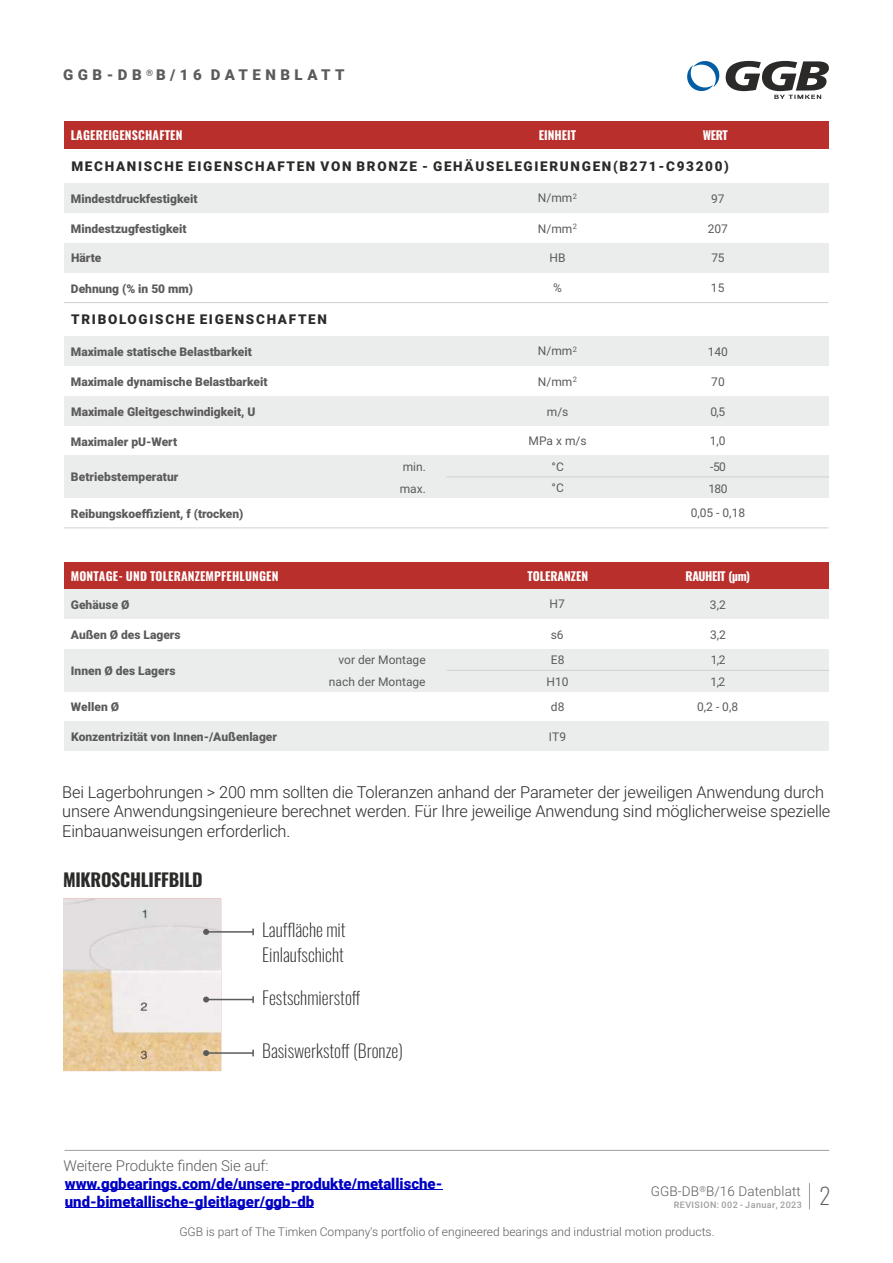
<style>
.page{position:relative;width:893px;height:1263px;background:#fff}
.page>*{position:absolute;margin:0;border:0;box-sizing:border-box;transform-origin:0 0}
.t1{font:200 22.5px "Oswald";color:#5b5b5b}
.t2{font:200 18px/24.5px "Oswald";color:#2b2a29}
.t3{font:700 18px "Oswald";letter-spacing:-.015em;color:#2b2a29}
.t4{font:300 16.5px/19.8px "Roboto";letter-spacing:-.01em;color:#2b2a29}
.t5{font:900 15px/18px "Roboto";color:#0000c4}
.t6{font:300 15px "Roboto";letter-spacing:-.01em;color:#5b5b5b}
.t7{font:900 15px "Roboto";letter-spacing:.3em;color:#5b5b5b}
.t8{font:900 13.5px "Roboto";letter-spacing:.125em;color:#2b2a29}
.t9{font:300 13.5px "Roboto";letter-spacing:.01em;color:#5b5b5b}
.t10{font:900 12px "Roboto";color:#5b5b5b}
.t11{font:12px "Roboto";color:#5b5b5b}
.t12{font:300 12px "Roboto";color:#5b5b5b}
.t13{font:700 12px "Oswald";letter-spacing:.015em;color:#fefefe}
.t14{font:700 12px "Oswald";letter-spacing:-.035em;color:#fefefe}
.t15{font:500 9px "Roboto";letter-spacing:.05em;color:#9d9e9e}
.t16{font:300 8.25px "Roboto";color:#5b5b5b}
</style>
<div class="page">
<hr style="left:65px;top:1150px;width:764px;height:1px;background:#9d9e9e">
<svg style="left:809px;top:1183px;width:1px;height:26px"></svg>
<img style="left:64px;top:899px;width:156px;height:171px">
<hr style="left:206px;top:931px;width:47px;height:2px;background:#5b5b5b">
<svg style="left:252px;top:928px;width:2px;height:7px"></svg>
<svg style="left:203px;top:929px;width:6px;height:6px"></svg>
<hr style="left:206px;top:999px;width:47px;height:1px;background:#5b5b5b">
<svg style="left:252px;top:996px;width:2px;height:7px"></svg>
<svg style="left:203px;top:996px;width:6px;height:6px"></svg>
<hr style="left:206px;top:1052px;width:47px;height:2px;background:#5b5b5b">
<svg style="left:252px;top:1050px;width:2px;height:6px"></svg>
<svg style="left:203px;top:1050px;width:6px;height:6px"></svg>
<div style="left:64px;top:121px;width:764px;height:28px;background:#b92f2c"></div>
<div style="left:64px;top:396px;width:764px;height:30px;background:#ebecec"></div>
<div style="left:64px;top:337px;width:764px;height:29px;background:#ebecec"></div>
<hr style="left:65px;top:1189px;width:377px;height:1px;background:#0000c4">
<hr style="left:65px;top:1207px;width:249px;height:1px;background:#0000c4">
<hr style="left:64px;top:527px;width:764px;height:1px;background:#cfd0d0">
<div style="left:64px;top:243px;width:764px;height:30px;background:#ebecec"></div>
<div style="left:64px;top:183px;width:764px;height:30px;background:#ebecec"></div>
<hr style="left:64px;top:302px;width:764px;height:1px;background:#cfd0d0">
<div style="left:64px;top:456px;width:764px;height:42px;background:#ebecec"></div>
<hr style="left:446px;top:476px;width:383px;height:1px;background:#cfd0d0">
<div style="left:64px;top:562px;width:764px;height:27px;background:#b92f2c"></div>
<div style="left:64px;top:589px;width:764px;height:30px;background:#ebecec"></div>
<div style="left:64px;top:721px;width:764px;height:30px;background:#ebecec"></div>
<div style="left:64px;top:649px;width:764px;height:42px;background:#ebecec"></div>
<hr style="left:446px;top:670px;width:383px;height:1px;background:#cfd0d0">
<svg style="left:687px;top:60px;width:142px;height:39px"></svg>
<p class="t7" style="left:63px;top:69px;width:283px">GGB-DB <sup>®</sup>B/16 DATENBLATT</p>
<p class="t13" style="left:71px;top:127px;width:113px">LAGEREIGENSCHAFTEN</p>
<p class="t13" style="left:539px;top:127px;width:39px">EINHEIT</p>
<p class="t13" style="left:703px;top:127px;width:27px">WERT</p>
<p class="t8" style="left:71px;top:161px;width:659px">MECHANISCHE EIGENSCHAFTEN VON BRONZE - GEHÄUSELEGIERUNGEN(B271-C93200)</p>
<p class="t10" style="left:71px;top:194px;width:128px">Mindestdruckfestigkeit</p>
<p class="t11" style="left:538px;top:193px;width:41px">N/mm<sup>2</sup></p>
<p class="t11" style="left:711px;top:193px;width:15px">97</p>
<p class="t10" style="left:71px;top:224px;width:117px">Mindestzugfestigkeit</p>
<p class="t11" style="left:538px;top:223px;width:41px">N/mm<sup>2</sup></p>
<p class="t11" style="left:708px;top:224px;width:22px">207</p>
<p class="t10" style="left:71px;top:253px;width:32px">Härte</p>
<p class="t11" style="left:711px;top:253px;width:14px">75</p>
<p class="t10" style="left:71px;top:284px;width:124px">Dehnung (% in 50 mm)</p>
<p class="t11" style="left:553px;top:283px;width:10px">%</p>
<p class="t11" style="left:711px;top:283px;width:15px">15</p>
<p class="t11" style="left:549px;top:253px;width:18px">HB</p>
<p class="t8" style="left:71px;top:314px;width:257px">TRIBOLOGISCHE EIGENSCHAFTEN</p>
<p class="t10" style="left:71px;top:347px;width:182px">Maximale statische Belastbarkeit</p>
<p class="t11" style="left:538px;top:346px;width:41px">N/mm<sup>2</sup></p>
<p class="t11" style="left:708px;top:347px;width:22px">140</p>
<p class="t10" style="left:71px;top:377px;width:198px">Maximale dynamische Belastbarkeit</p>
<p class="t11" style="left:538px;top:377px;width:41px">N/mm<sup>2</sup></p>
<p class="t11" style="left:711px;top:377px;width:15px">70</p>
<p class="t10" style="left:71px;top:406px;width:186px">Maximale Gleitgeschwindigkeit, U</p>
<p class="t11" style="left:710px;top:406px;width:16px">0,5</p>
<p class="t11" style="left:547px;top:406px;width:23px">m/s</p>
<p class="t10" style="left:71px;top:437px;width:108px">Maximaler pU-Wert</p>
<p class="t11" style="left:528px;top:436px;width:60px">MPa x m/s</p>
<p class="t11" style="left:710px;top:436px;width:17px">1,0</p>
<p class="t10" style="left:71px;top:472px;width:109px">Betriebstemperatur</p>
<p class="t11" style="left:403px;top:462px;width:25px">min.</p>
<p class="t11" style="left:551px;top:462px;width:14px">°C</p>
<p class="t11" style="left:710px;top:462px;width:17px">-50</p>
<p class="t11" style="left:400px;top:483px;width:28px">max.</p>
<p class="t11" style="left:551px;top:483px;width:14px">°C</p>
<p class="t11" style="left:708px;top:483px;width:21px">180</p>
<p class="t10" style="left:71px;top:509px;width:174px">Reibungskoeffizient, f (trocken)</p>
<p class="t11" style="left:691px;top:508px;width:56px">0,05 - 0,18</p>
<p class="t13" style="left:71px;top:568px;width:209px">MONTAGE- UND TOLERANZEMPFEHLUNGEN</p>
<p class="t13" style="left:527px;top:568px;width:62px">TOLERANZEN</p>
<p class="t14" style="left:686px;top:568px;width:66px">RAUHEIT (µm)</p>
<p class="t10" style="left:71px;top:600px;width:60px">Gehäuse Ø</p>
<p class="t11" style="left:550px;top:599px;width:17px">H7</p>
<p class="t11" style="left:710px;top:599px;width:17px">3,2</p>
<p class="t10" style="left:71px;top:630px;width:111px">Außen Ø des Lagers</p>
<p class="t11" style="left:551px;top:629px;width:14px">s6</p>
<p class="t11" style="left:710px;top:630px;width:17px">3,2</p>
<p class="t10" style="left:71px;top:666px;width:106px">Innen Ø des Lagers</p>
<p class="t11" style="left:338px;top:655px;width:89px">vor der Montage</p>
<p class="t11" style="left:551px;top:655px;width:15px">E8</p>
<p class="t11" style="left:711px;top:655px;width:16px">1,2</p>
<p class="t11" style="left:329px;top:677px;width:98px">nach der Montage</p>
<p class="t11" style="left:547px;top:677px;width:24px">H10</p>
<p class="t11" style="left:711px;top:677px;width:16px">1,2</p>
<p class="t10" style="left:71px;top:702px;width:50px">Wellen Ø</p>
<p class="t11" style="left:551px;top:702px;width:15px">d8</p>
<p class="t11" style="left:697px;top:702px;width:42px">0,2 - 0,8</p>
<p class="t10" style="left:71px;top:732px;width:207px">Konzentrizität von Innen-/Außenlager</p>
<p class="t11" style="left:549px;top:732px;width:19px">IT9</p>
<p class="t4" style="left:62px;top:783px;width:770px">Bei Lagerbohrungen &gt; 200 mm sollten die Toleranzen anhand der Parameter der jeweiligen Anwendung durch unsere Anwendungsingenieure berechnet werden. Für Ihre jeweilige Anwendung sind möglicherweise spezielle<br>Einbauanweisungen erforderlich.</p>
<h2 class="t3" style="left:63px;top:867px;width:141px">MIKROSCHLIFFBILD</h2>
<h2 class="t2" style="left:262px;top:917px;width:85px">Lauffläche mit<br>Einlaufschicht</h2>
<h2 class="t2" style="left:262px;top:985px;width:100px">Festschmierstoff</h2>
<h2 class="t2" style="left:262px;top:1038px;width:142px">Basiswerkstoff (Bronze)</h2>
<p class="t6" style="left:64px;top:1160px;width:206px">Weitere Produkte finden Sie auf:</p>
<p class="t5" style="left:65px;top:1176px;width:379px">www.ggbearings.com/de/unsere-produkte/metallische&shy;und-bimetallische-gleitlager/ggb-db</p>
<p class="t9" style="left:651px;top:1185px;width:152px">GGB-DB B/16 Datenblatt</p>
<p class="t16" style="left:699px;top:1185px;width:8px">®</p>
<p class="t12" style="left:179px;top:1226px;width:537px">GGB is part of The Timken Company's portfolio of engineered bearings and industrial motion products.</p>
<p class="t15" style="left:674px;top:1201px;width:130px">REVISION: 002 - Januar, 2023</p>
<h1 class="t1" style="left:820px;top:1180px;width:13px">2</h1>
</div>
